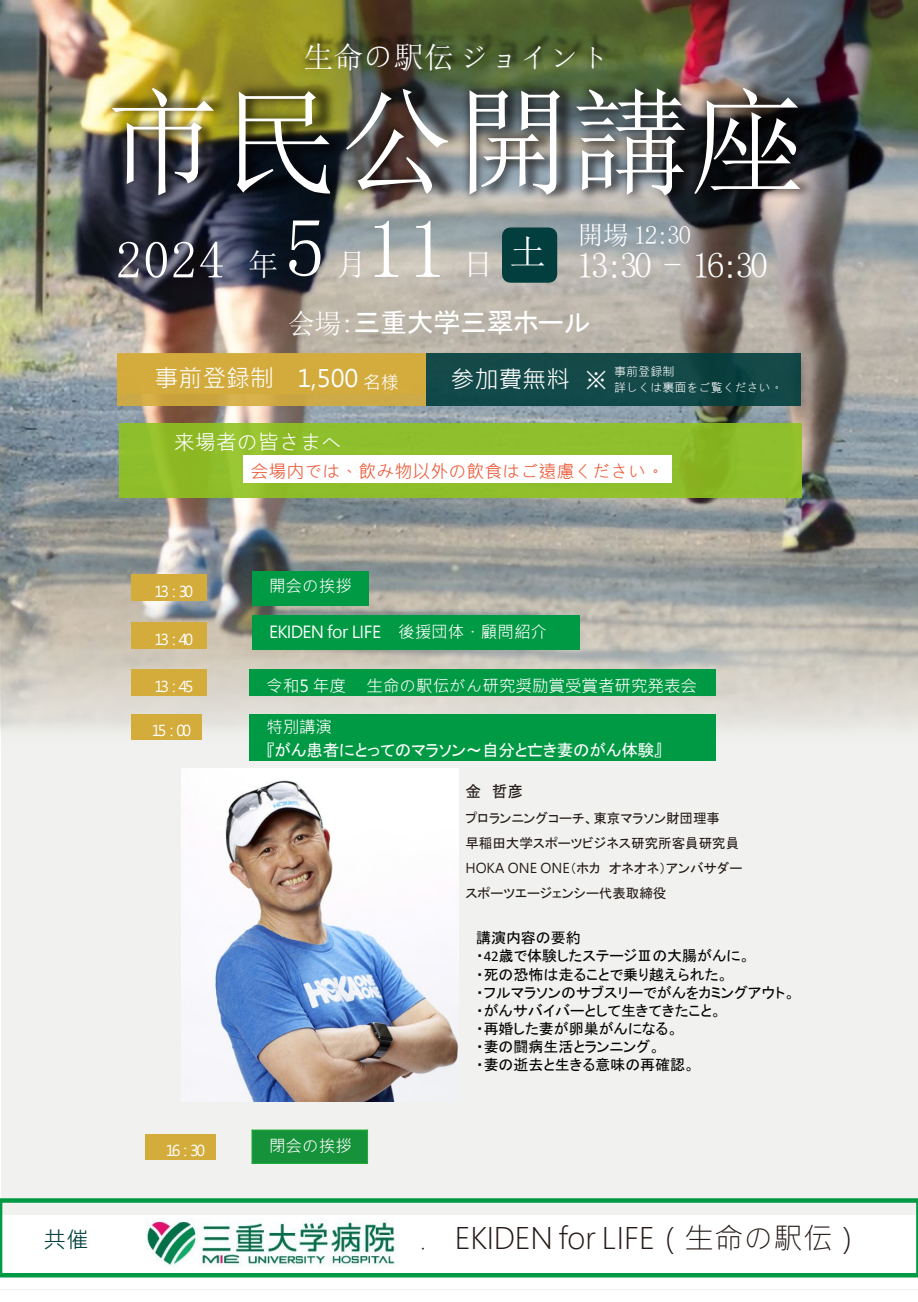
<style>
.page{position:relative;width:918px;height:1302px;background:#fff}
.page>*{position:absolute;margin:0;border:0;box-sizing:border-box;transform-origin:0 0}
.t1{font:117px "Sim Sun";color:#fff}
.t2{font:82.5px "Sim Sun";color:#fff}
.t3{font:52.5px "Sim Sun";color:#fff}
.t4{font:36px "Sim Sun";letter-spacing:-.1em;color:#fff}
.t5{font:30px "Sim Sun";color:#fff}
.t6{font:300 29.4px "Microsoft Jheng Hei";letter-spacing:.005em;color:#231916}
.t7{font:27px "MS P Gothic";letter-spacing:-.015em;color:#fff}
.t8{font:25.5px "Sim Sun";color:#fff}
.t9{font:24px "Microsoft Jheng Hei";color:#fff}
.t10{font:22.5px "Microsoft Jheng Hei";color:#023e3e}
.t11{font:21px "Microsoft Jheng Hei";color:#fff}
.t12{font:18px "Microsoft Jheng Hei";color:#ea5532}
.t13{font:16.5px "Microsoft Jheng Hei";color:#fff}
.t14{font:16.5px "MS P Gothic";letter-spacing:-.015em;color:#fff}
.t15{font:16.5px "Microsoft Jheng Hei";letter-spacing:-.025em;color:#fff}
.t16{font:16.5px "Microsoft Jheng Hei";color:#231916}
.t17{font:15.9px "MS P Gothic";color:#231916}
.t18{font:15px "MS P Gothic";color:#000}
.t19{font:15px "Microsoft Jheng Hei";letter-spacing:-.18em;color:#fff}
.t20{font:13.5px "MS P Gothic";color:#231916}
.t21{font:12px "Microsoft Jheng Hei";color:#fff}
.s1{font-family:"MS P Gothic"}
.s2{font-size:30px}
.s3{font-family:"Sim Sun"}
.s4{font-size:18px}
.s5{font-family:"Microsoft Jheng Hei"}
.s6{font-family:"Calibri"}
.s7{font-family:"MS Gothic"}
</style>
<div class="page">
<div style="left:2px;top:1px;width:916px;height:1213px;background:#f1f2f0"></div>
<hr style="left:0;top:1288px;width:917px;height:1px;background:#f1f2f0">
<img style="left:1px;top:1px;width:917px;height:777px">
<svg style="left:0;top:1198px;width:918px;height:79px"></svg>
<div style="left:119px;top:423px;width:683px;height:75px;background:#8ebe2c"></div>
<img style="left:95px;top:68px;width:728px;height:169px">
<div style="left:502px;top:227px;width:55px;height:56px;background:#023e3e"></div>
<img style="left:299px;top:27px;width:320px;height:50px">
<div style="left:426px;top:354px;width:375px;height:52px;background:#134948"></div>
<div style="left:118px;top:354px;width:308px;height:52px;background:#ccaa46"></div>
<div style="left:118px;top:354px;width:308px;height:39px;background:#d4ac3c"></div>
<div style="left:252px;top:615px;width:327px;height:34px;background:#094"></div>
<div style="left:249px;top:669px;width:467px;height:26px;background:#094"></div>
<div style="left:132px;top:669px;width:75px;height:26px;background:#d4ac3c"></div>
<div style="left:252px;top:571px;width:117px;height:35px;background:#094"></div>
<div style="left:250px;top:714px;width:466px;height:46px;background:#094"></div>
<div style="left:132px;top:714px;width:70px;height:25px;background:#d4ac3c"></div>
<div style="left:252px;top:1129px;width:116px;height:34px;background:#16923b"></div>
<hr style="left:252px;top:1129px;width:1px;height:34px;background:#22ac39">
<hr style="left:367px;top:1129px;width:1px;height:34px;background:#22ac39">
<hr style="left:252px;top:1129px;width:116px;height:1px;background:#22ac39">
<hr style="left:252px;top:1162px;width:116px;height:1px;background:#22ac39">
<img style="left:145px;top:1218px;width:253px;height:48px">
<div style="left:244px;top:455px;width:428px;height:27px;background:#fff"></div>
<img style="left:181px;top:768px;width:278px;height:333px">
<div style="left:131px;top:574px;width:76px;height:27px;background:#d4ac3c"></div>
<div style="left:131px;top:622px;width:76px;height:26px;background:#d4ac3c"></div>
<div style="left:145px;top:1134px;width:71px;height:25px;background:#d4ac3c"></div>
<p class="t5" style="left:304px;top:42px;width:308px">生命の駅伝ジョイント</p>
<h2 class="t1" style="left:104px;top:83px;width:703px">市民公開講座</h2>
<p class="t8" style="left:578px;top:222px;width:115px">開場 12<span class="s1">：</span>30</p>
<p class="t2" style="left:284px;top:206px;width:43px">5</p>
<p class="t2" style="left:365px;top:207px;width:84px">11</p>
<p class="t4" style="left:463px;top:247px;width:306px"><span class="s2">日</span><sup>土</sup> 13<span class="s1">：</span>30 - 16<span class="s1">：</span>30</p>
<p class="t3" style="left:116px;top:233px;width:164px">2024 <span class="s2">年</span></p>
<p class="t5" style="left:337px;top:250px;width:32px">月</p>
<p class="t7" style="left:288px;top:309px;width:304px"><span class="s3">会場:</span>三重大学三翠ホール</p>
<p class="t9" style="left:154px;top:363px;width:246px">事前登録制 1,500 <span class="s4">名様</span></p>
<p class="t21" style="left:614px;top:364px;width:62px">事前登録制</p>
<p class="t9" style="left:450px;top:364px;width:157px">参加費無料 ※</p>
<p class="t21" style="left:614px;top:380px;width:170px">詳しくは裏面をご覧ください。</p>
<p class="t11" style="left:174px;top:429px;width:170px">来場者の皆さまへ</p>
<p class="t12" style="left:250px;top:460px;width:415px">会場内では、飲み物以外の飲食はご遠慮ください。</p>
<p class="t19" style="left:155px;top:582px;width:40px">13：30</p>
<p class="t19" style="left:155px;top:629px;width:40px">13：40</p>
<p class="t13" style="left:269px;top:576px;width:84px">開会の挨拶</p>
<p class="t15" style="left:269px;top:621px;width:280px">EKIDEN for LIFE 後援団体・顧問紹介</p>
<p class="t19" style="left:155px;top:676px;width:40px">13：45</p>
<p class="t13" style="left:266px;top:675px;width:432px">令和5 年度 生命の駅伝がん研究奨励賞受賞者研究発表会</p>
<p class="t19" style="left:152px;top:721px;width:41px">15：00</p>
<p class="t19" style="left:166px;top:1141px;width:41px">16：30</p>
<p class="t13" style="left:266px;top:716px;width:67px">特別講演</p>
<p class="t14" style="left:266px;top:742px;width:397px">『がん患者にとってのマラソン～自分と亡き妻のがん体験』</p>
<p class="t17" style="left:465px;top:782px;width:59px">金 哲彦</p>
<p class="t20" style="left:465px;top:811px;width:256px">プロランニングコーチ、東京マラソン財団理事</p>
<p class="t20" style="left:465px;top:836px;width:275px">早稲田大学スポーツビジネス研究所客員研究員</p>
<p class="t20" style="left:465px;top:861px;width:279px"><span class="s5">HOKA ONE ONE</span>（ホカ オネオネ）アンバサダー</p>
<p class="t20" style="left:465px;top:886px;width:203px">スポーツエージェンシー代表取締役</p>
<p class="t13" style="left:269px;top:1135px;width:84px">閉会の挨拶</p>
<p class="t18" style="left:476px;top:930px;width:106px">講演内容の要約</p>
<p class="t18" style="left:476px;top:948px;width:276px">・<span class="s6">42</span>歳で体験したステージ<span class="s7">Ⅲ</span>の大腸がんに。</p>
<p class="t18" style="left:476px;top:966px;width:254px">・死の恐怖は走ることで乗り越えられた。</p>
<p class="t18" style="left:476px;top:984px;width:321px">・フルマラソンのサブスリーでがんをカミングアウト。</p>
<p class="t18" style="left:476px;top:1002px;width:247px">・がんサバイバーとして生きてきたこと。</p>
<p class="t18" style="left:476px;top:1020px;width:204px">・再婚した妻が卵巣がんになる。</p>
<p class="t18" style="left:476px;top:1038px;width:186px">・妻の闘病生活とランニング。</p>
<p class="t18" style="left:476px;top:1056px;width:220px">・妻の逝去と生きる意味の再確認。</p>
<p class="t10" style="left:44px;top:1225px;width:46px">共催</p>
<p class="t6" style="left:455px;top:1218px;width:409px">EKIDEN for LIFE（生命の駅伝）</p>
<p class="t16" style="left:415px;top:1238px;width:18px">・</p>
</div>
